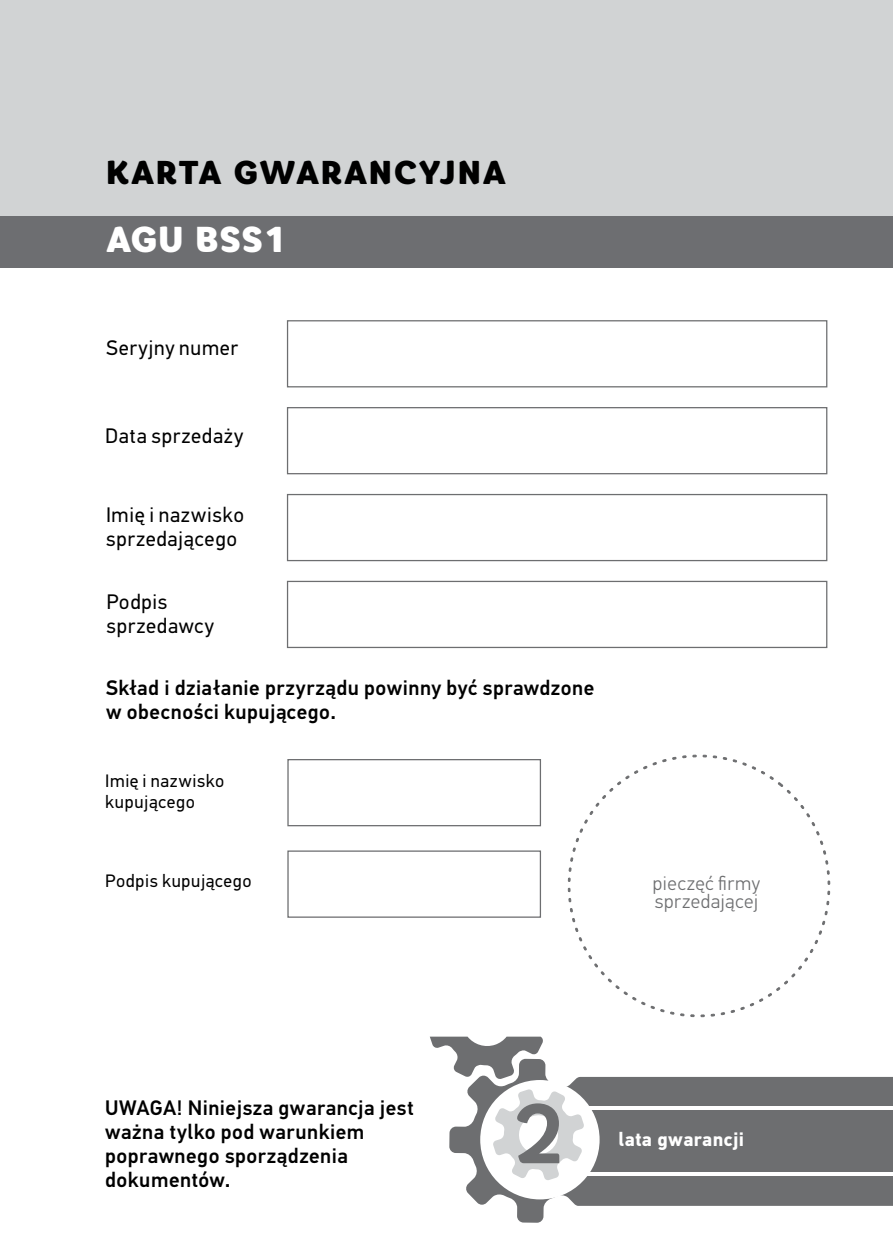
<style>
.page{position:relative;width:893px;height:1259px;background:#fff}
.page>*{position:absolute;margin:0;border:0;box-sizing:border-box;transform-origin:0 0}
.t1{font:700 84px "Core Rhino";color:#6d6e70}
.t2{font:900 36px "Core Rhino";color:#fff}
.t3{font:900 33px "Core Rhino";letter-spacing:.04em;color:#000}
.t4{font:500 21px/24px "PF Din Text Pro";letter-spacing:.02em;color:#000}
.t5{font:21px/24px "PF Din Text Pro";letter-spacing:.03em;color:#000}
.t6{font:300 19.5px/18px "PF Din Text Pro";letter-spacing:.025em;color:#6d6e70}
.t7{font:700 19.5px "PF Din Text Pro";letter-spacing:.02em;color:#fff}
.t8{font:18px/21px "PF Din Text Pro";letter-spacing:.035em;color:#000}
</style>
<div class="page">
<div style="left:0;top:0;width:893px;height:235px;background:#d1d3d4"></div>
<div style="left:0;top:217px;width:893px;height:51px;background:#6d6e71"></div>
<svg style="left:286px;top:320px;width:542px;height:598px"></svg>
<svg style="left:568px;top:752px;width:262px;height:265px"></svg>
<svg style="left:449px;top:1060px;width:444px;height:162px;fill:#6d6e70"></svg>
<svg style="left:430px;top:1036px;width:113px;height:43px"></svg>
<hr style="left:565px;top:1106px;width:328px;height:3px;background:#fff">
<hr style="left:565px;top:1172px;width:328px;height:3px;background:#fff">
<div style="left:480px;top:1080px;width:120px;height:119px;background:#fff;border-radius:50%"></div>
<svg style="left:493px;top:1089px;width:91px;height:91px"></svg>
<h3 class="t3" style="left:106px;top:152px;width:401px">KARTA GWARANCYJNA</h3>
<h2 class="t2" style="left:106px;top:217px;width:183px">AGU BSS1</h2>
<p class="t5" style="left:106px;top:336px;width:133px">Seryjny numer</p>
<p class="t5" style="left:105px;top:424px;width:140px">Data sprzedaży</p>
<p class="t5" style="left:106px;top:503px;width:140px">Imię i nazwisko sprzedającego</p>
<p class="t5" style="left:106px;top:589px;width:109px">Podpis sprzedawcy</p>
<p class="t4" style="left:106px;top:676px;width:490px">Skład i działanie przyrządu powinny być sprawdzone w obecności kupującego.</p>
<p class="t8" style="left:105px;top:770px;width:121px">Imię i nazwisko kupującego</p>
<p class="t8" style="left:105px;top:870px;width:148px">Podpis kupującego</p>
<p class="t6" style="left:653px;top:874px;width:109px">pieczęć firmy sprzedającej</p>
<p class="t4" style="left:105px;top:1096px;width:310px">UWAGA! Niniejsza gwarancja jest ważna tylko pod warunkiem poprawnego sporządzenia dokumentów.</p>
<h1 class="t1" style="left:510px;top:1079px;width:58px">2</h1>
<p class="t7" style="left:619px;top:1127px;width:127px">lata gwarancji</p>
</div>
